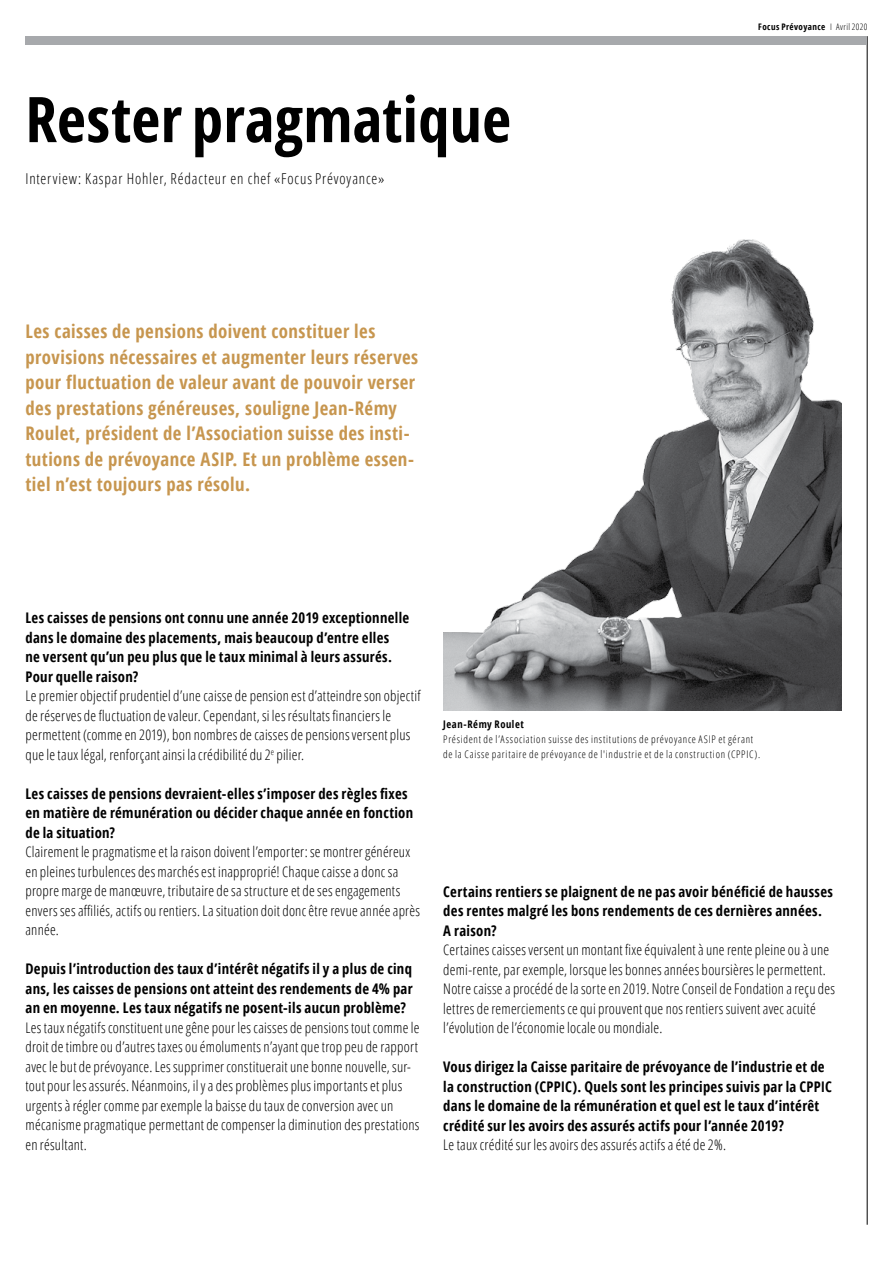
<style>
.page{position:relative;width:893px;height:1263px;background:#fff}
.page>*{position:absolute;margin:0;border:0;box-sizing:border-box;transform-origin:0 0}
.Titel{font:700 63px "Open Sans Condensed";letter-spacing:.005em;color:#000}
.Lead{font:700 18.75px/25.5px "Open Sans Condensed";letter-spacing:.025em;color:#c7964f}
.Autor{font:300 15px "Open Sans Condensed";letter-spacing:.055em;color:#000}
._00_Lauftext_Artikel{font:300 14.7px/19.5px "Open Sans Condensed";letter-spacing:.015em;color:#000}
._00_Titel_Artikel_kl{font:700 14.7px/19.5px "Open Sans Condensed";letter-spacing:.02em;color:#000}
._01_Autor_Funktion{font:300 10.5px "Open Sans Condensed";letter-spacing:.07em;color:#000}
._01_Autor{font:700 10.5px "Open Sans Condensed";letter-spacing:.055em;color:#000}
.t1{font:700 9px "Open Sans Condensed";letter-spacing:.045em;color:#000}
.s1{font-weight:300}
</style>
<div class="page">
<hr style="left:867px;top:36px;width:1px;height:1189px;background:#000">
<div style="left:26px;top:36px;width:841px;height:9px;background:#a7a9ac"></div>
<img style="left:443px;top:239px;width:399px;height:471px">
<p class="Titel" style="left:26px;top:75px;width:487px">Rester pragmatique</p>
<p class="Autor" style="left:26px;top:168px;width:360px">Interview: Kaspar Hohler, Rédacteur en chef «Focus Prévoyance»</p>
<p class="Lead" style="left:26px;top:318px;width:394px">Les caisses de pensions doivent constituer les provisions nécessaires et augmenter leurs réserves pour fluctuation de valeur avant de pouvoir verser des prestations généreuses, souligne Jean-Rémy Roulet, président de l’Association suisse des insti&shy;tutions de prévoyance ASIP. Et un problème essen&shy;tiel n’est toujours pas résolu.</p>
<p class="t1" style="left:758px;top:21px;width:111px">Focus Prévoyance <span class="s1">I Avril 2020</span></p>
<p class="_00_Titel_Artikel_kl" style="left:26px;top:608px;width:385px">Les caisses de pensions ont connu une année 2019 exceptionnelle dans le domaine des placements, mais beaucoup d’entre elles<br>ne versent qu’un peu plus que le taux minimal à leurs assurés.<br>Pour quelle raison?</p>
<p class="_00_Lauftext_Artikel" style="left:26px;top:686px;width:397px">Le premier objectif prudentiel d’une caisse de pension est d’atteindre son objectif de réserves de fluctuation de valeur. Cependant, si les résultats financiers le permettent (comme en 2019), bon nombres de caisses de pensions versent plus que le taux légal, renforçant ainsi la crédibilité du 2<sup>e</sup> pilier.</p>
<p class="_00_Titel_Artikel_kl" style="left:26px;top:783px;width:389px">Les caisses de pensions devraient-elles s’imposer des règles fixes en matière de rémunération ou décider chaque année en fonction de la situation?</p>
<p class="_00_Lauftext_Artikel" style="left:26px;top:842px;width:396px">Clairement le pragmatisme et la raison doivent l’emporter: se montrer généreux en pleines turbulences des marchés est inapproprié! Chaque caisse a donc sa propre marge de manœuvre, tributaire de sa structure et de ses engagements envers ses affiliés, actifs ou rentiers. La situation doit donc être revue année après année.</p>
<p class="_00_Titel_Artikel_kl" style="left:26px;top:959px;width:389px;text-align:justify">Depuis l’introduction des taux d’intérêt négatifs il y a plus de cinq ans, les caisses de pensions ont atteint des rendements de 4% par an en moyenne. Les taux négatifs ne posent-ils aucun problème?</p>
<p class="_00_Lauftext_Artikel" style="left:26px;top:1017px;width:396px">Les taux négatifs constituent une gêne pour les caisses de pensions tout comme le droit de timbre ou d’autres taxes ou émoluments n’ayant que trop peu de rapport avec le but de prévoyance. Les supprimer constituerait une bonne nouvelle, sur&shy;tout pour les assurés. Néanmoins, il y a des problèmes plus importants et plus urgents à régler comme par exemple la baisse du taux de conversion avec un mécanisme pragmatique permettant de compenser la diminution des prestations en résultant.</p>
<p class="_01_Autor" style="left:443px;top:717px;width:82px">Jean-Rémy Roulet</p>
<p class="_01_Autor_Funktion" style="left:443px;top:732px;width:311px">Président de l’Association suisse des institutions de prévoyance ASIP et gérant</p>
<p class="_01_Autor_Funktion" style="left:443px;top:747px;width:318px">de la Caisse paritaire de prévoyance de l'industrie et de la construction (CPPIC).</p>
<p class="_00_Titel_Artikel_kl" style="left:443px;top:881px;width:391px">Certains rentiers se plaignent de ne pas avoir bénéficié de hausses des rentes malgré les bons rendements de ces dernières années.<br>A raison?</p>
<p class="_00_Lauftext_Artikel" style="left:443px;top:940px;width:393px">Certaines caisses versent un montant fixe équivalent à une rente pleine ou à une demi-rente, par exemple, lorsque les bonnes années boursières le permettent.<br>Notre caisse a procédé de la sorte en 2019. Notre Conseil de Fondation a reçu des lettres de remerciements ce qui prouvent que nos rentiers suivent avec acuité l’évolution de l’économie locale ou mondiale.</p>
<p class="_00_Titel_Artikel_kl" style="left:443px;top:1057px;width:390px">Vous dirigez la Caisse paritaire de prévoyance de l’industrie et de la construction (CPPIC). Quels sont les principes suivis par la CPPIC dans le domaine de la rémunération et quel est le taux d’intérêt crédité sur les avoirs des assurés actifs pour l’année 2019?</p>
<p class="_00_Lauftext_Artikel" style="left:443px;top:1135px;width:284px">Le taux crédité sur les avoirs des assurés actifs a été de 2%.</p>
</div>
